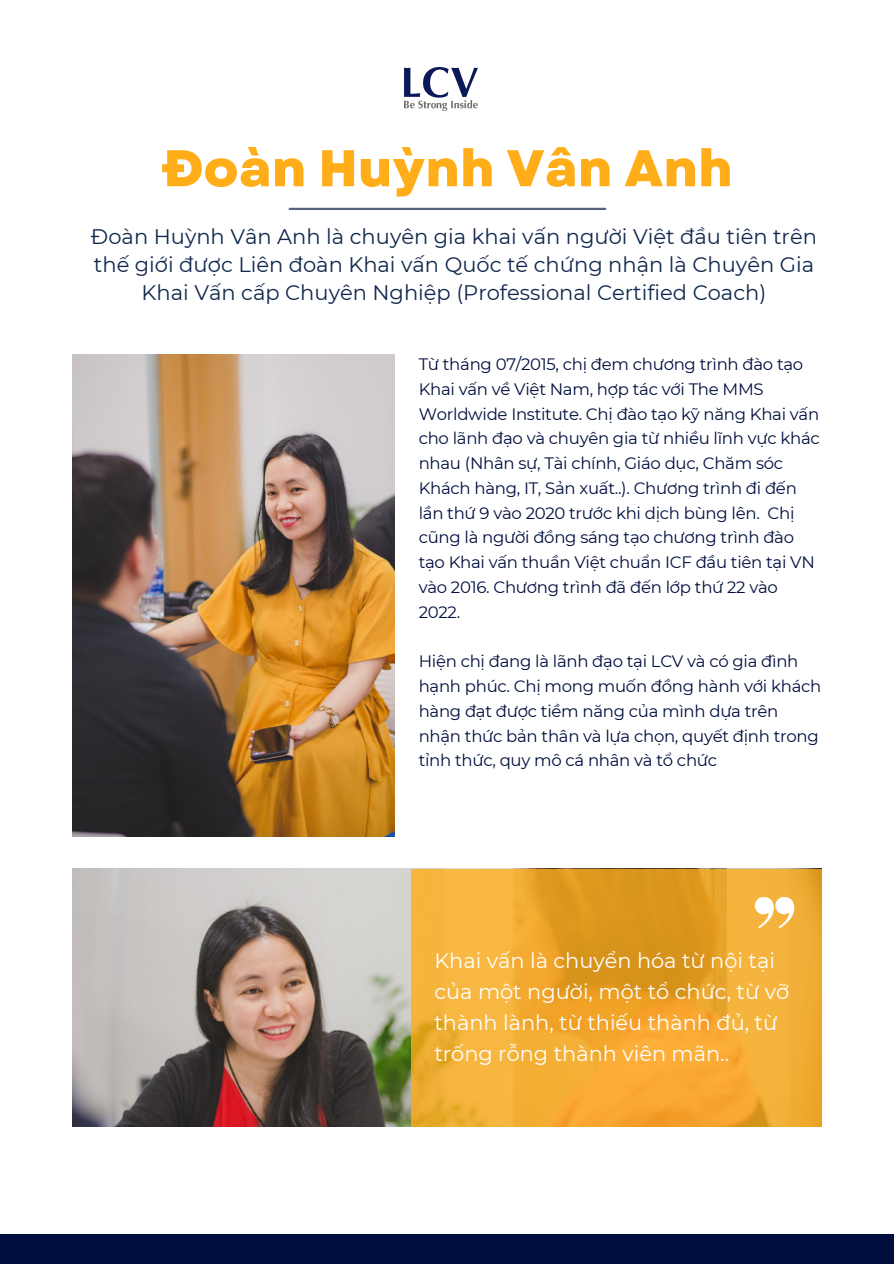
<style>
.page{position:relative;width:894px;height:1264px;background:#fff}
.page>*{position:absolute;margin:0;border:0;box-sizing:border-box;transform-origin:0 0}
.t1{font:800 51.45px "Garet";color:#ffae19}
.t2{font:21px/28.2px "Montserrat";color:#11284d;text-align:center}
.t3{font:20.85px/30.9px "Montserrat";color:#fff}
.t4{font:16.5px/24.8px "Montserrat";letter-spacing:-.015em;color:#000e3e}
</style>
<div class="page">
<div style="left:0;top:1233px;width:893px;height:30px;background:#000e3e"></div>
<img style="left:73px;top:868px;width:338px;height:258px">
<svg style="left:411px;top:868px;width:410px;height:258px;background:#eea931"></svg>
<hr style="left:289px;top:208px;width:316px;height:2px;background:#000e3e">
<img style="left:404px;top:68px;width:74px;height:43px">
<svg style="left:754px;top:897px;width:40px;height:31px"></svg>
<img style="left:73px;top:354px;width:321px;height:482px">
<p class="t1" style="left:162px;top:131px;width:572px">Đoàn Huỳnh Vân Anh</p>
<p class="t2" style="left:91px;top:222px;width:727px">Đoàn Huỳnh Vân Anh là chuyên gia khai vấn người Việt đầu tiên trên thế giới được Liên đoàn Khai vấn Quốc tế chứng nhận là Chuyên Gia<br>Khai Vấn cấp Chuyên Nghiệp (Professional Certified Coach)</p>
<p class="t4" style="left:418px;top:351px;width:402px">Từ tháng 07/2015, chị đem chương trình đào tạo Khai vấn về Việt Nam, hợp tác với The MMS Worldwide Institute. Chị đào tạo kỹ năng Khai vấn cho lãnh đạo và chuyên gia từ nhiều lĩnh vực khác nhau (Nhân sự, Tài chính, Giáo dục, Chăm sóc Khách hàng, IT, Sản xuất..). Chương trình đi đến lần thứ 9 vào 2020 trước khi dịch bùng lên. Chị cũng là người đồng sáng tạo chương trình đào tạo Khai vấn thuần Việt chuẩn ICF đầu tiên tại VN vào 2016. Chương trình đã đến lớp thứ 22 vào 2022.</p>
<p class="t4" style="left:418px;top:649px;width:404px">Hiện chị đang là lãnh đạo tại LCV và có gia đình hạnh phúc. Chị mong muốn đồng hành với khách hàng đạt được tiềm năng của mình dựa trên nhận thức bản thân và lựa chọn, quyết định trong tỉnh thức, quy mô cá nhân và tổ chức</p>
<p class="t3" style="left:434px;top:945px;width:356px">Khai vấn là chuyển hóa từ nội tại của một người, một tổ chức, từ vỡ thành lành, từ thiếu thành đủ, từ trống rỗng thành viên mãn..</p>
</div>
